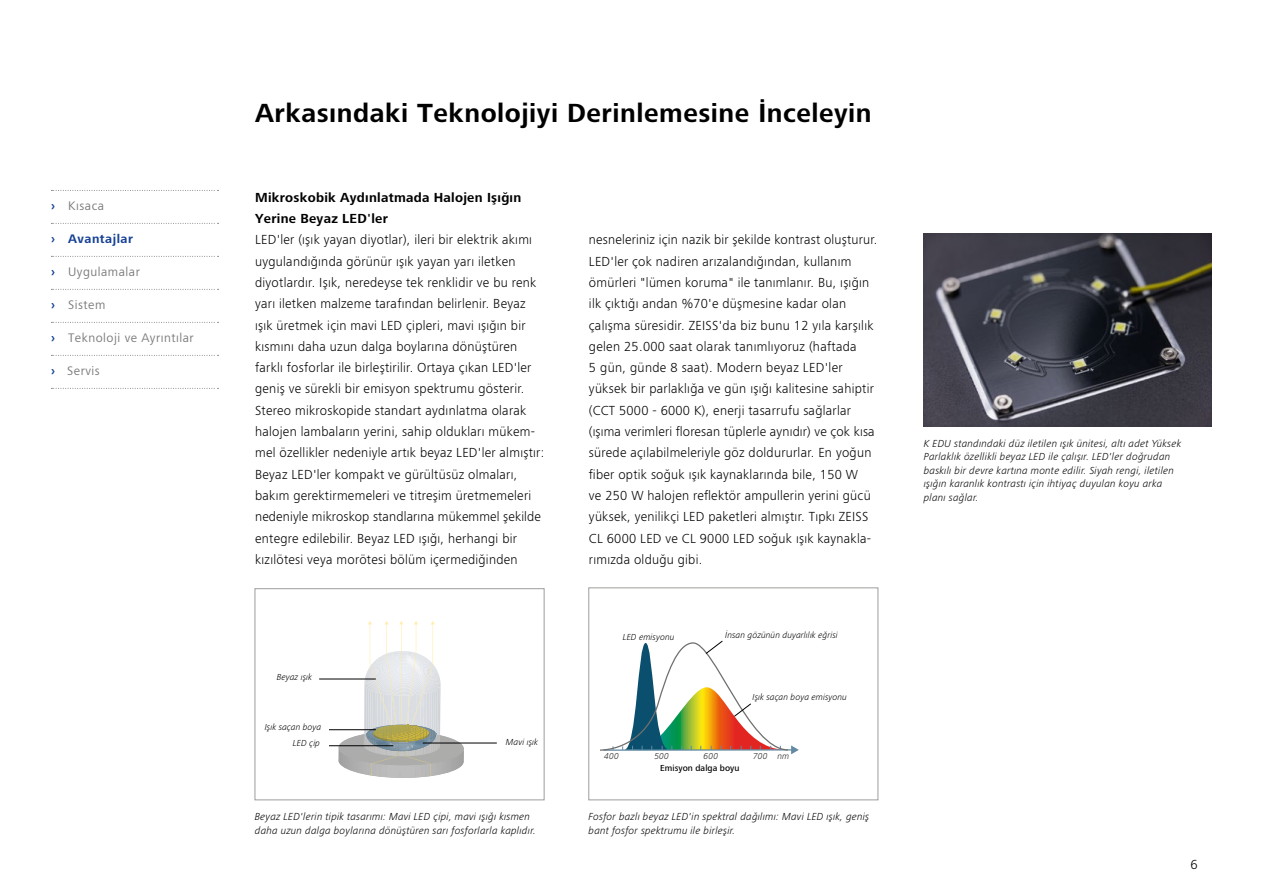
<style>
.page{position:relative;width:1263px;height:893px;background:#fff}
.page>*{position:absolute;margin:0;border:0;box-sizing:border-box;transform-origin:0 0}
.t1{font:700 27px "ZEISS Frutiger Next W1 G";letter-spacing:.02em;color:#000}
.t2{font:300 13.5px/21.3px "ZEISS Frutiger Next W1 G";letter-spacing:.02em;color:#000}
.t3{font:700 13.5px/21.3px "ZEISS Frutiger Next W1 G";letter-spacing:.02em;color:#000}
.t4{font:12.75px "ZEISS Frutiger Next W1 G";letter-spacing:.04em;color:#7c7b7b}
.t5{font:700 12.75px "ZEISS Frutiger Next W1 G";letter-spacing:.04em;color:#164194}
.t6{font:italic 300 10.5px/13.5px "ZEISS Frutiger Next W1 G";letter-spacing:.02em;color:#000}
.t7{font:italic 300 9px "ZEISS Frutiger Next W1 G";letter-spacing:.005em;color:#000}
.t8{font:500 9px "ZEISS Frutiger Next W1 G";letter-spacing:.005em;color:#000}
.t9{font:italic 300 8.85px "Zeiss Frutiger Next Pro";letter-spacing:.02em;color:#000}
.t10{font:500 8.85px "Zeiss Frutiger Next Pro";color:#1d1e1c}
.t11{font:italic 300 8.85px "Zeiss Frutiger Next Pro";letter-spacing:.02em;color:#1d1e1c}
.t12{font:italic 300 8.55px "Zeiss Frutiger Next Pro";letter-spacing:.02em;color:#000}
.t13{font:italic 300 8.55px "Zeiss Frutiger Next Pro";color:#000}
.s1{font-weight:700;color:#164194}
</style>
<div class="page">
<div style="left:255px;top:588px;width:289px;height:212px;border:1px solid #9d9d9c"></div>
<div style="left:589px;top:588px;width:289px;height:212px;border:1px solid #9d9d9c"></div>
<img style="left:924px;top:234px;width:288px;height:192px">
<svg style="left:600px;top:640px;width:199px;height:114px"></svg>
<svg style="left:338px;top:621px;width:126px;height:157px"></svg>
<hr style="left:423px;top:743px;width:74px;height:1px;background:#000">
<hr style="left:319px;top:745px;width:74px;height:1px;background:#000">
<hr style="left:319px;top:729px;width:57px;height:1px;background:#000">
<hr style="left:319px;top:679px;width:57px;height:1px;background:#000">
<div style="left:623px;top:634px;width:76px;height:7px;background:#fff"></div>
<div style="left:725px;top:632px;width:140px;height:19px;background:#fff"></div>
<div style="left:752px;top:694px;width:116px;height:21px;background:#fff"></div>
<div style="left:284px;top:740px;width:45px;height:14px;background:#fff"></div>
<div style="left:257px;top:723px;width:72px;height:14px;background:#fff"></div>
<svg style="left:51px;top:190px;width:168px;height:1px"></svg>
<svg style="left:51px;top:223px;width:168px;height:1px"></svg>
<svg style="left:51px;top:256px;width:168px;height:1px"></svg>
<svg style="left:51px;top:289px;width:168px;height:1px"></svg>
<svg style="left:51px;top:322px;width:168px;height:1px"></svg>
<svg style="left:51px;top:355px;width:168px;height:1px"></svg>
<svg style="left:51px;top:388px;width:168px;height:1px"></svg>
<p class="t4" style="left:51px;top:197px;width:55px"><span class="s1">›</span> Kısaca</p>
<p class="t5" style="left:51px;top:230px;width:83px">› Avantajlar</p>
<p class="t4" style="left:51px;top:263px;width:90px"><span class="s1">›</span> Uygulamalar</p>
<p class="t4" style="left:51px;top:296px;width:56px"><span class="s1">›</span> Sistem</p>
<p class="t4" style="left:51px;top:329px;width:144px"><span class="s1">›</span> Teknoloji ve Ayrıntılar</p>
<p class="t4" style="left:51px;top:362px;width:50px"><span class="s1">›</span> Servis</p>
<h1 class="t1" style="left:255px;top:93px;width:618px">Arkasındaki Teknolojiyi Derinlemesine İnceleyin</h1>
<p class="t3" style="left:255px;top:186px;width:268px">Mikroskobik Aydınlatmada Halojen Işığın<br>Yerine Beyaz LED'ler</p>
<p class="t2" style="left:255px;top:228px;width:291px">LED'ler (ışık yayan diyotlar), ileri bir elektrik akımı uygulandığında görünür ışık yayan yarı iletken diyotlardır. Işık, neredeyse tek renklidir ve bu renk yarı iletken malzeme tarafından belirlenir. Beyaz ışık üretmek için mavi LED çipleri, mavi ışığın bir kısmını daha uzun dalga boylarına dönüştüren farklı fosforlar ile birleştirilir. Ortaya çıkan LED'ler geniş ve sürekli bir emisyon spektrumu gösterir.<br>Stereo mikroskopide standart aydınlatma olarak halojen lambaların yerini, sahip oldukları mükem&shy;mel özellikler nedeniyle artık beyaz LED'ler almıştır:<br>Beyaz LED'ler kompakt ve gürültüsüz olmaları, bakım gerektirmemeleri ve titreşim üretmemeleri nedeniyle mikroskop standlarına mükemmel şekilde entegre edilebilir. Beyaz LED ışığı, herhangi bir kızılötesi veya morötesi bölüm içermediğinden</p>
<p class="t7" style="left:277px;top:671px;width:37px">Beyaz ışık</p>
<p class="t12" style="left:276px;top:674px;width:41px">White light</p>
<p class="t7" style="left:265px;top:720px;width:58px">Işık saçan boya</p>
<p class="t13" style="left:258px;top:723px;width:60px">Luminescent dye</p>
<p class="t7" style="left:293px;top:737px;width:29px">LED çip</p>
<p class="t7" style="left:506px;top:736px;width:33px">Mavi ışık</p>
<p class="t12" style="left:284px;top:739px;width:33px">LED-Chip</p>
<p class="t12" style="left:501px;top:738px;width:35px">Blue light</p>
<p class="t2" style="left:589px;top:228px;width:290px">nesneleriniz için nazik bir şekilde kontrast oluşturur.<br>LED'ler çok nadiren arızalandığından, kullanım ömürleri "lümen koruma" ile tanımlanır. Bu, ışığın ilk çıktığı andan %70'e düşmesine kadar olan çalışma süresidir. ZEISS'da biz bunu 12 yıla karşılık gelen 25.000 saat olarak tanımlıyoruz (haftada<br>5 gün, günde 8 saat). Modern beyaz LED'ler yüksek bir parlaklığa ve gün ışığı kalitesine sahiptir (CCT 5000 - 6000 K), enerji tasarrufu sağlarlar (ışıma verimleri floresan tüplerle aynıdır) ve çok kısa sürede açılabilmeleriyle göz doldururlar. En yoğun fiber optik soğuk ışık kaynaklarında bile, 150 W<br>ve 250 W halojen reflektör ampullerin yerini gücü yüksek, yenilikçi LED paketleri almıştır. Tıpkı ZEISS CL 6000 LED ve CL 9000 LED soğuk ışık kaynakla&shy;rımızda olduğu gibi.</p>
<p class="t7" style="left:623px;top:631px;width:53px">LED emisyonu</p>
<p class="t7" style="left:725px;top:629px;width:114px">İnsan gözünün duyarlılık eğrisi</p>
<p class="t9" style="left:624px;top:632px;width:51px">LED-Emission</p>
<p class="t9" style="left:726px;top:632px;width:131px">Sensitivity curve of the human eye</p>
<p class="t7" style="left:752px;top:691px;width:96px">Işık saçan boya emisyonu</p>
<p class="t9" style="left:754px;top:694px;width:108px">Emission of luminescent dye</p>
<p class="t11" style="left:604px;top:750px;width:16px">400</p>
<p class="t11" style="left:654px;top:750px;width:16px">500</p>
<p class="t11" style="left:704px;top:750px;width:16px">600</p>
<p class="t11" style="left:753px;top:750px;width:38px">700 nm</p>
<p class="t10" style="left:662px;top:764px;width:83px">Emisson wave length</p>
<p class="t8" style="left:660px;top:762px;width:81px">Emisyon dalga boyu</p>
<p class="t6" style="left:255px;top:810px;width:283px">Beyaz LED'lerin tipik tasarımı: Mavi LED çipi, mavi ışığı kısmen daha uzun dalga boylarına dönüştüren sarı fosforlarla kaplıdır.</p>
<p class="t6" style="left:589px;top:810px;width:282px">Fosfor bazlı beyaz LED'in spektral dağılımı: Mavi LED ışık, geniş bant fosfor spektrumu ile birleşir.</p>
<p class="t6" style="left:924px;top:436px;width:259px">K EDU standındaki düz iletilen ışık ünitesi, altı adet Yüksek Parlaklık özellikli beyaz LED ile çalışır. LED'ler doğrudan baskılı bir devre kartına monte edilir. Siyah rengi, iletilen ışığın karanlık kontrastı için ihtiyaç duyulan koyu arka planı sağlar.</p>
<p class="t2" style="left:1190px;top:853px;width:9px">6</p>
</div>
